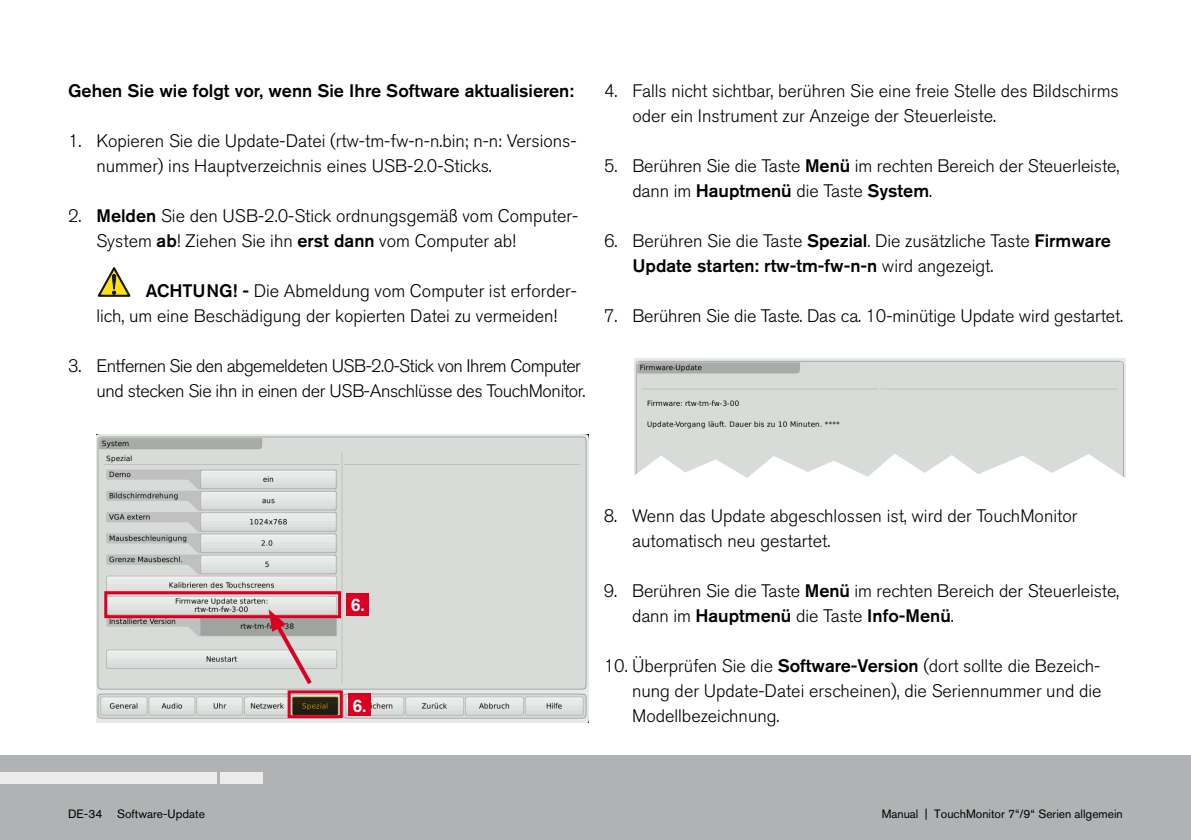
<style>
.page{position:relative;width:1191px;height:840px;background:#fff}
.page>*{position:absolute;margin:0;border:0;box-sizing:border-box;transform-origin:0 0}
.t1{font:300 18px/25px "Akzidenz Grotesk BE";color:#000}
.t2{font:300 18px/25px "Akzidenz Grotesk BE";letter-spacing:-.03em;color:#000;text-align:right}
.t3{font:500 18px "Akzidenz Grotesk BE";color:#000}
.t4{font:500 18px "Akzidenz Grotesk BE";color:#fff}
.t5{font:12px "Akzidenz Grotesk BE";color:#000}
.s1{font-weight:500}
</style>
<div class="page">
<div style="left:0;top:754px;width:1190px;height:85px;background:#b1b2b3"></div>
<div style="left:221px;top:772px;width:42px;height:11px;background:#ececec"></div>
<div style="left:0;top:772px;width:217px;height:11px;background:#ececec"></div>
<img style="left:96px;top:434px;width:492px;height:288px">
<div style="left:288px;top:690px;width:55px;height:27px;border:3px solid #db0022"></div>
<div style="left:348px;top:693px;width:23px;height:22px;background:#db0022"></div>
<div style="left:104px;top:591px;width:237px;height:26px;border:3px solid #db0022"></div>
<div style="left:346px;top:592px;width:23px;height:23px;background:#db0022"></div>
<svg style="left:269px;top:609px;width:46px;height:79px;background:#ceb1b3"></svg>
<svg style="left:97px;top:267px;width:34px;height:30px"></svg>
<img style="left:634px;top:358px;width:491px;height:120px">
<p class="t3" style="left:68px;top:84px;width:507px">Gehen Sie wie folgt vor, wenn Sie Ihre Software aktualisieren:</p>
<p class="t1" style="left:96px;top:130px;width:482px;text-indent:-28px">1. Kopieren Sie die Update-Datei (rtw-tm-fw-n-n.bin; n-n: Versions&shy;nummer) ins Hauptverzeichnis eines USB-2.0-Sticks.</p>
<p class="t1" style="left:96px;top:205px;width:483px;text-indent:-28px">2. <span class="s1">Melden</span> Sie den USB-2.0-Stick ordnungsgemäß vom Computer-<br>System <span class="s1">ab</span>! Ziehen Sie ihn <span class="s1">erst dann</span> vom Computer ab!</p>
<p class="t1" style="left:96px;top:280px;width:482px;text-indent:49px"><span class="s1">ACHTUNG! -</span> Die Abmeldung vom Computer ist erforder&shy;lich, um eine Beschädigung der kopierten Datei zu vermeiden!</p>
<p class="t2" style="left:68px;top:355px;width:519px">3. Entfernen Sie den abgemeldeten USB-2.0-Stick von Ihrem Computer und stecken Sie ihn in einen der USB-Anschlüsse des TouchMonitor.</p>
<p class="t1" style="left:632px;top:80px;width:488px;text-indent:-28px">4. Falls nicht sichtbar, berühren Sie eine freie Stelle des Bildschirms oder ein Instrument zur Anzeige der Steuerleiste.</p>
<p class="t1" style="left:632px;top:155px;width:489px;text-indent:-28px">5. Berühren Sie die Taste <span class="s1">Menü</span> im rechten Bereich der Steuerleiste, dann im <span class="s1">Hauptmenü</span> die Taste <span class="s1">System</span>.</p>
<p class="t1" style="left:632px;top:230px;width:480px;text-indent:-28px">6. Berühren Sie die Taste <span class="s1">Spezial</span>. Die zusätzliche Taste <span class="s1">Firmware<br>Update starten: rtw-tm-fw-n-n</span> wird angezeigt.</p>
<p class="t1" style="left:604px;top:305px;width:520px">7. Berühren Sie die Taste. Das ca. 10-minütige Update wird gestartet.</p>
<p class="t4" style="left:351px;top:598px;width:15px">6.</p>
<p class="t4" style="left:352px;top:698px;width:15px">6.</p>
<p class="t1" style="left:632px;top:505px;width:447px;text-indent:-28px">8. Wenn das Update abgeschlossen ist, wird der TouchMonitor automatisch neu gestartet.</p>
<p class="t1" style="left:632px;top:580px;width:489px;text-indent:-28px">9. Berühren Sie die Taste <span class="s1">Menü</span> im rechten Bereich der Steuerleiste, dann im <span class="s1">Hauptmenü</span> die Taste <span class="s1">Info-Menü</span>.</p>
<p class="t1" style="left:632px;top:655px;width:471px;text-align:justify;text-indent:-28px">10. Überprüfen Sie die <span class="s1">Software-Version</span> (dort sollte die Bezeich&shy;nung der Update-Datei erscheinen), die Seriennummer und die Modellbezeichnung.</p>
<p class="t5" style="left:68px;top:808px;width:138px">DE-34 Software-Update</p>
<p class="t5" style="left:881px;top:808px;width:243px">Manual | TouchMonitor 7“/9“ Serien allgemein</p>
</div>
